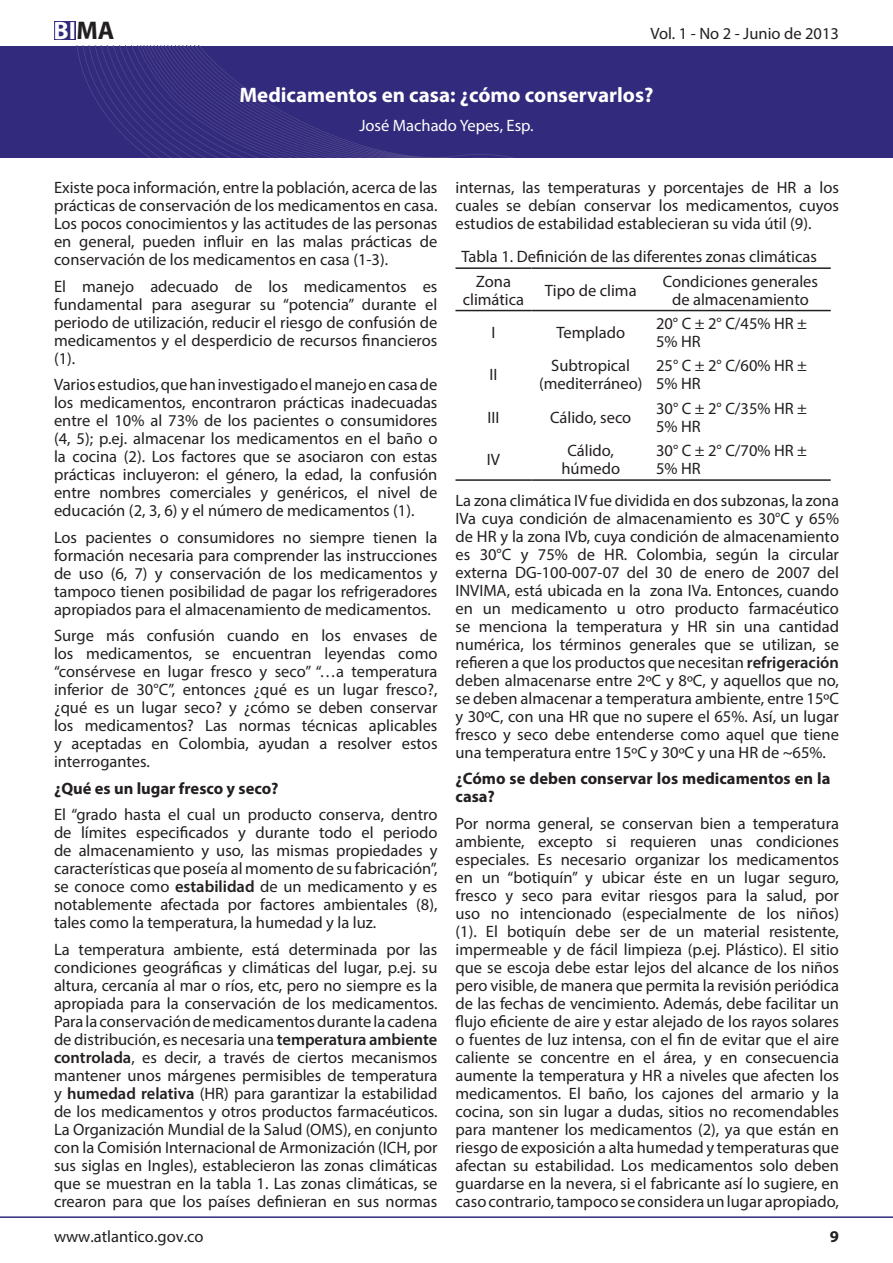
<style>
.page{position:relative;width:893px;height:1263px;background:#fff}
.page>*{position:absolute;margin:0;border:0;box-sizing:border-box;transform-origin:0 0}
.t1{font:700 25.2px "Myriad Pro";color:#fff}
.t2{font:700 21px "Myriad Pro";color:#fff}
.t3{font:16.5px/18px "Myriad Pro";color:#231f20;text-align:justify}
.t4{font:700 16.5px/18px "Myriad Pro";color:#231f20}
.t5{font:16.5px "Myriad Pro";color:#fff}
.s1{font-size:25.65px;color:#231f20}
.s2{font-weight:600}
</style>
<div class="page">
<div style="left:0;top:46px;width:893px;height:111px;background:#322a7c"></div>
<svg style="left:77px;top:46px;width:432px;height:111px"></svg>
<hr style="left:455px;top:479px;width:76px;height:2px;background:#231f20">
<hr style="left:531px;top:479px;width:119px;height:2px;background:#231f20">
<hr style="left:650px;top:479px;width:181px;height:2px;background:#231f20">
<hr style="left:455px;top:310px;width:76px;height:1px;background:#231f20">
<hr style="left:531px;top:310px;width:119px;height:1px;background:#231f20">
<hr style="left:650px;top:310px;width:181px;height:1px;background:#231f20">
<hr style="left:455px;top:267px;width:76px;height:2px;background:#231f20">
<hr style="left:531px;top:267px;width:119px;height:2px;background:#231f20">
<hr style="left:650px;top:267px;width:181px;height:2px;background:#231f20">
<div style="left:54px;top:21px;width:21px;height:18px;background:#322a7c"></div>
<hr style="left:0;top:1216px;width:893px;height:2px;background:#322a7c">
<h1 class="t1" style="left:54px;top:14px;width:62px">BI<span class="s1">MA</span></h1>
<p class="t3" style="left:650px;top:25px;width:190px">Vol. 1 - No 2 - Junio de 2013</p>
<p class="t2" style="left:239px;top:81px;width:416px">Medicamentos en casa: ¿cómo conservarlos?</p>
<p class="t5" style="left:359px;top:116px;width:176px">José Machado Yepes, Esp.</p>
<p class="t3" style="left:54px;top:178px;width:385px">Existe poca información, entre la población, acerca de las prácticas de conservación de los medicamentos en casa.<br>Los pocos conocimientos y las actitudes de las personas en general, pueden influir en las malas prácticas de conservación de los medicamentos en casa (1-3).</p>
<p class="t3" style="left:54px;top:277px;width:385px">El manejo adecuado de los medicamentos es fundamental para asegurar su “potencia” durante el periodo de utilización, reducir el riesgo de confusión de medicamentos y el desperdicio de recursos financieros (1).</p>
<p class="t3" style="left:54px;top:375px;width:385px">Varios estudios, que han investigado el manejo en casa de los medicamentos, encontraron prácticas inadecuadas entre el 10% al 73% de los pacientes o consumidores (4, 5); p.ej. almacenar los medicamentos en el baño o la cocina (2). Los factores que se asociaron con estas prácticas incluyeron: el género, la edad, la confusión entre nombres comerciales y genéricos, el nivel de educación (2, 3, 6) y el número de medicamentos (1).</p>
<p class="t3" style="left:54px;top:528px;width:385px">Los pacientes o consumidores no siempre tienen la formación necesaria para comprender las instrucciones de uso (6, 7) y conservación de los medicamentos y tampoco tienen posibilidad de pagar los refrigeradores apropiados para el almacenamiento de medicamentos.</p>
<p class="t3" style="left:54px;top:626px;width:385px">Surge más confusión cuando en los envases de los medicamentos, se encuentran leyendas como “consérvese en lugar fresco y seco” “…a temperatura inferior de 30°C”, entonces ¿qué es un lugar fresco?, ¿qué es un lugar seco? y ¿cómo se deben conservar los medicamentos? Las normas técnicas aplicables y aceptadas en Colombia, ayudan a resolver estos interrogantes.</p>
<p class="t4" style="left:54px;top:779px;width:226px">¿Qué es un lugar fresco y seco?</p>
<p class="t3" style="left:54px;top:805px;width:385px">El “grado hasta el cual un producto conserva, dentro de límites especificados y durante todo el periodo de almacenamiento y uso, las mismas propiedades y características que poseía al momento de su fabricación”, se conoce como <span class="s2">estabilidad</span> de un medicamento y es notablemente afectada por factores ambientales (8), tales como la temperatura, la humedad y la luz.</p>
<p class="t3" style="left:54px;top:940px;width:385px">La temperatura ambiente, está determinada por las condiciones geográficas y climáticas del lugar, p.ej. su altura, cercanía al mar o ríos, etc, pero no siempre es la apropiada para la conservación de los medicamentos.<br>Para la conservación de medicamentos durante la cadena de distribución, es necesaria una <span class="s2">temperatura ambiente controlada</span>, es decir, a través de ciertos mecanismos mantener unos márgenes permisibles de temperatura y <span class="s2">humedad relativa</span> (HR) para garantizar la estabilidad de los medicamentos y otros productos farmacéuticos.<br>La Organización Mundial de la Salud (OMS), en conjunto con la Comisión Internacional de Armonización (ICH, por sus siglas en Ingles), establecieron las zonas climáticas que se muestran en la tabla 1. Las zonas climáticas, se crearon para que los países definieran en sus normas</p>
<p class="t3" style="left:54px;top:1227px;width:151px">www.atlantico.gov.co</p>
<p class="t3" style="left:455px;top:179px;width:385px">internas, las temperaturas y porcentajes de HR a los cuales se debían conservar los medicamentos, cuyos estudios de estabilidad establecieran su vida útil (9).</p>
<p class="t3" style="left:476px;top:244px;width:343px;line-height:24.3px;text-indent:-14px">Tabla 1. Definición de las diferentes zonas climáticas<br>Zona</p>
<p class="t3" style="left:463px;top:290px;width:63px">climática</p>
<p class="t3" style="left:545px;top:281px;width:93px">Tipo de clima</p>
<p class="t3" style="left:663px;top:272px;width:157px;text-align:center">Condiciones generales de almacenamiento</p>
<p class="t3" style="left:491px;top:323px;width:5px">I</p>
<p class="t3" style="left:556px;top:323px;width:70px">Templado</p>
<p class="t3" style="left:656px;top:314px;width:152px">20° C ± 2° C/45% HR ±<br>5% HR</p>
<p class="t3" style="left:489px;top:366px;width:9px">II</p>
<p class="t3" style="left:539px;top:357px;width:105px;text-align:center">Subtropical (mediterráneo)</p>
<p class="t3" style="left:656px;top:357px;width:152px">25° C ± 2° C/60% HR ±<br>5% HR</p>
<p class="t3" style="left:488px;top:408px;width:13px">III</p>
<p class="t3" style="left:550px;top:408px;width:83px">Cálido, seco</p>
<p class="t3" style="left:656px;top:399px;width:152px">30° C ± 2° C/35% HR ±<br>5% HR</p>
<p class="t3" style="left:487px;top:450px;width:15px">IV</p>
<p class="t3" style="left:561px;top:441px;width:60px;text-align:center">Cálido, húmedo</p>
<p class="t3" style="left:656px;top:441px;width:152px">30° C ± 2° C/70% HR ±<br>5% HR</p>
<p class="t3" style="left:455px;top:491px;width:385px">La zona climática IV fue dividida en dos subzonas, la zona IVa cuya condición de almacenamiento es 30°C y 65% de HR y la zona IVb, cuya condición de almacenamiento es 30°C y 75% de HR. Colombia, según la circular externa DG-100-007-07 del 30 de enero de 2007 del INVIMA, está ubicada en la zona IVa. Entonces, cuando en un medicamento u otro producto farmacéutico se menciona la temperatura y HR sin una cantidad numérica, los términos generales que se utilizan, se refieren a que los productos que necesitan <span class="s2">refrigeración </span>deben almacenarse entre 2ºC y 8ºC, y aquellos que no, se deben almacenar a temperatura ambiente, entre 15ºC y 30ºC, con una HR que no supere el 65%. Así, un lugar fresco y seco debe entenderse como aquel que tiene una temperatura entre 15ºC y 30ºC y una HR de ~65%.</p>
<p class="t4" style="left:455px;top:769px;width:376px">¿Cómo se deben conservar los medicamentos en la casa?</p>
<p class="t3" style="left:455px;top:814px;width:385px">Por norma general, se conservan bien a temperatura ambiente, excepto si requieren unas condiciones especiales. Es necesario organizar los medicamentos en un “botiquín” y ubicar éste en un lugar seguro, fresco y seco para evitar riesgos para la salud, por uso no intencionado (especialmente de los niños) (1). El botiquín debe ser de un material resistente, impermeable y de fácil limpieza (p.ej. Plástico). El sitio que se escoja debe estar lejos del alcance de los niños pero visible, de manera que permita la revisión periódica de las fechas de vencimiento. Además, debe facilitar un flujo eficiente de aire y estar alejado de los rayos solares o fuentes de luz intensa, con el fin de evitar que el aire caliente se concentre en el área, y en consecuencia aumente la temperatura y HR a niveles que afecten los medicamentos. El baño, los cajones del armario y la cocina, son sin lugar a dudas, sitios no recomendables para mantener los medicamentos (2), ya que están en riesgo de exposición a alta humedad y temperaturas que afectan su estabilidad. Los medicamentos solo deben guardarse en la nevera, si el fabricante así lo sugiere, en caso contrario, tampoco se considera un lugar apropiado,</p>
<p class="t4" style="left:830px;top:1227px;width:11px">9</p>
</div>
